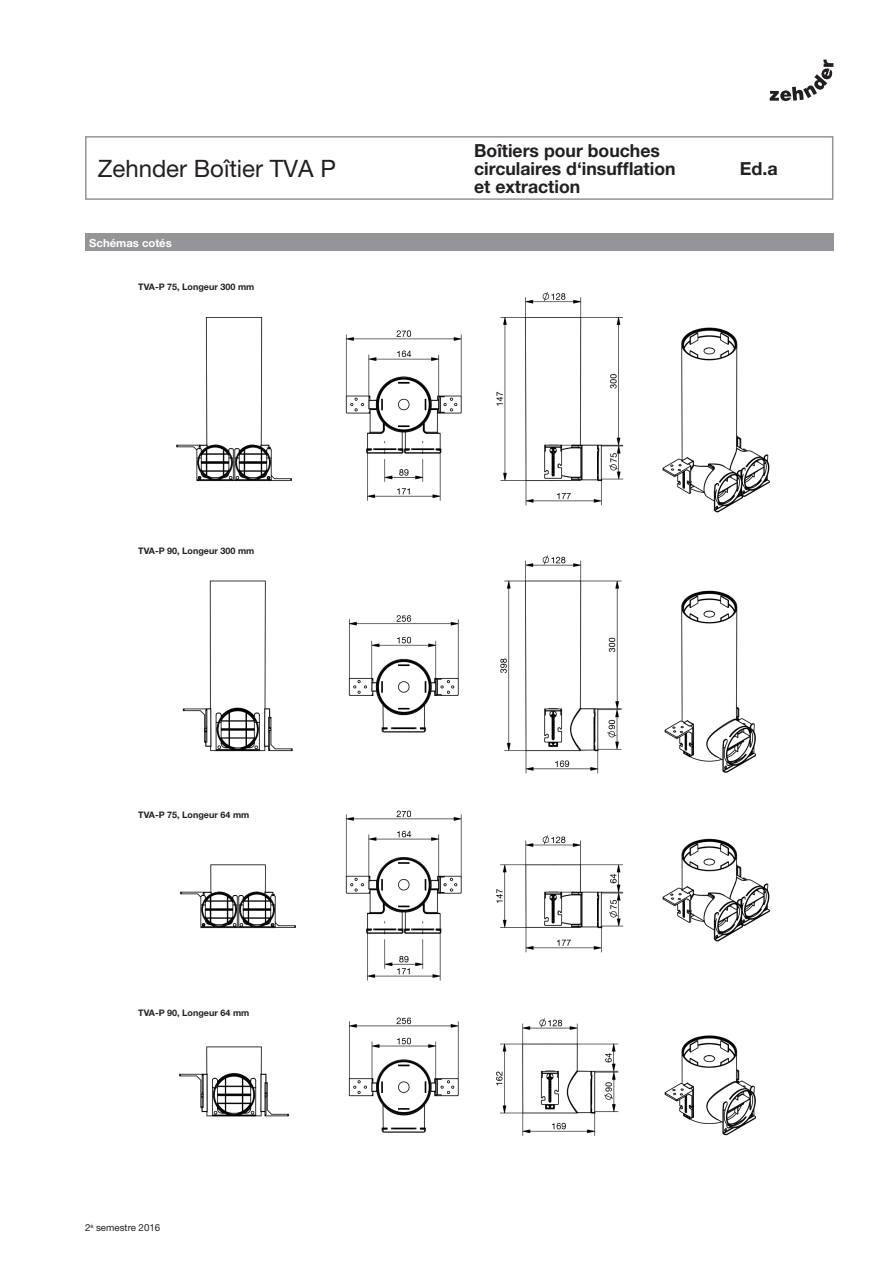
<style>
.page{position:relative;width:893px;height:1263px;background:#fff}
.page>*{position:absolute;margin:0;border:0;box-sizing:border-box;transform-origin:0 0}
.HL2{font:24px "Helvetica Neue";color:#231f20}
.HL2-2{font:700 18px/18px "Helvetica Neue";color:#231f20}
.IC1{font:700 11.25px "Helvetica Neue";color:#fff}
.t1{font:9.75px "Helvetica Neue";color:#231f20}
.CTB{font:700 9px "Helvetica Neue";color:#231f20}
</style>
<div class="page">
<svg style="left:770px;top:60px;width:63px;height:41px"></svg>
<div style="left:85px;top:234px;width:748px;height:17px;background:#939598"></div>
<img style="left:176px;top:291px;width:594px;height:845px">
<div style="left:85px;top:136px;width:748px;height:64px;background:#fff;border:2px solid #939598"></div>
<p class="HL2-2" style="left:474px;top:141px;width:203px">Boîtiers pour bouches circulaires d‘insufflation et extraction</p>
<p class="HL2" style="left:98px;top:155px;width:240px">Zehnder Boîtier TVA P</p>
<p class="HL2-2" style="left:740px;top:159px;width:39px">Ed.a</p>
<p class="IC1" style="left:89px;top:236px;width:84px">Schémas cotés</p>
<p class="CTB" style="left:138px;top:281px;width:118px">TVA-P 75, Longeur 300 mm</p>
<p class="CTB" style="left:138px;top:545px;width:118px">TVA-P 90, Longeur 300 mm</p>
<p class="CTB" style="left:138px;top:809px;width:113px">TVA-P 75, Longeur 64 mm</p>
<p class="CTB" style="left:138px;top:1007px;width:113px">TVA-P 90, Longeur 64 mm</p>
<p class="t1" style="left:85px;top:1221px;width:77px">2<sup>è</sup> semestre 2016</p>
</div>
